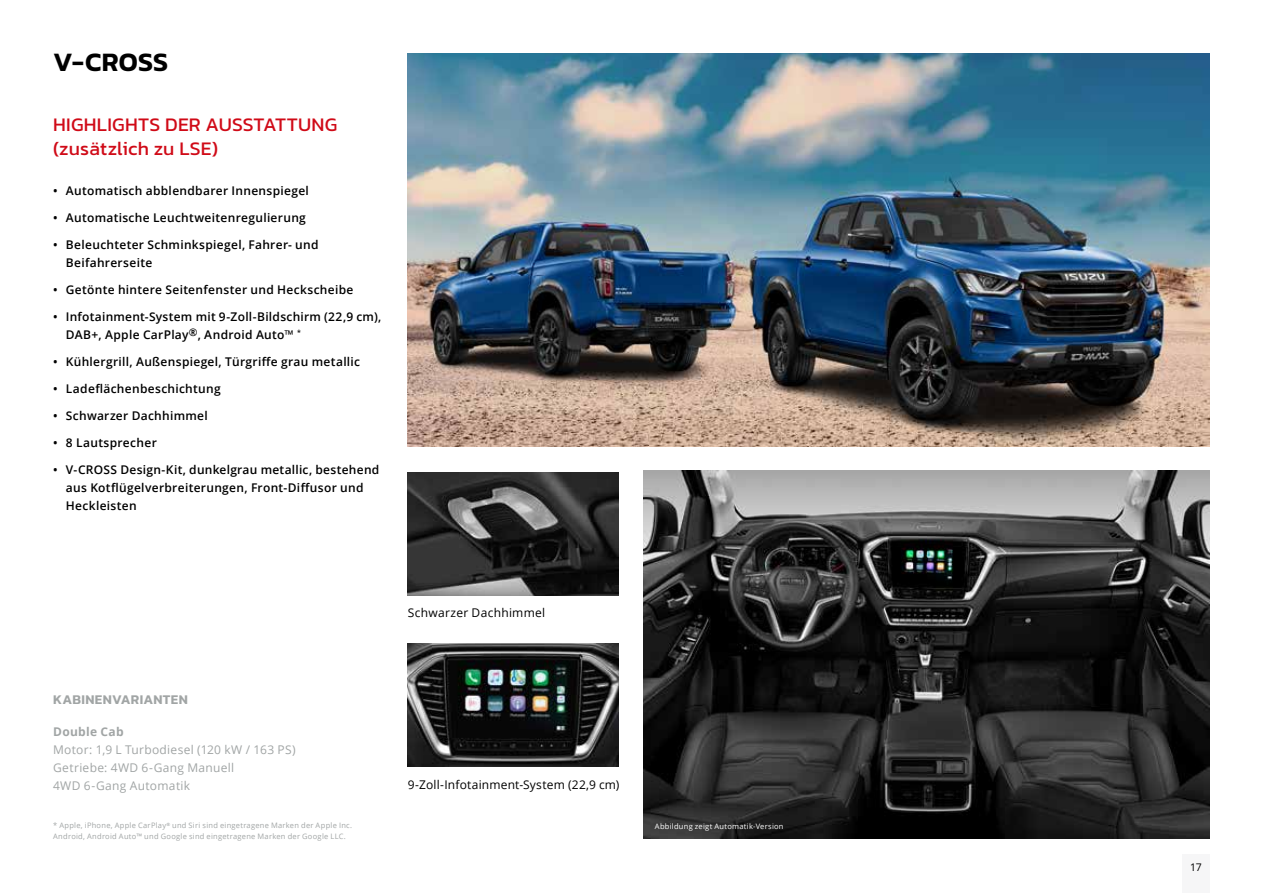
<style>
.page{position:relative;width:1263px;height:893px;background:#fff}
.page>*{position:absolute;margin:0;border:0;box-sizing:border-box;transform-origin:0 0}
.t1{font:600 27px "Kanit";letter-spacing:.005em;color:#000}
.t2{font:19.5px/24px "Kanit";letter-spacing:.01em;color:#d00a17}
.t3{font:600 13.5px "Kanit";letter-spacing:.02em;color:#a1a5a5}
.t4{font:600 12px/18px "Open Sans";letter-spacing:.025em;color:#000}
.t5{font:12px/18px "Open Sans";letter-spacing:.025em;color:#a1a5a5}
.t6{font:12px "Open Sans";letter-spacing:.02em;color:#000}
.t7{font:700 12px "Open Sans";letter-spacing:.025em;color:#a1a5a5}
.t8{font:10.5px "Open Sans";color:#000}
.t9{font:7.5px/10.5px "Open Sans";letter-spacing:.035em;color:#a1a5a5}
.t10{font:7.5px "Open Sans";letter-spacing:.035em;color:#fff}
.s1{font-weight:400}
</style>
<div class="page">
<img style="left:644px;top:471px;width:566px;height:368px">
<img style="left:408px;top:472px;width:211px;height:123px">
<img style="left:408px;top:643px;width:211px;height:124px">
<img style="left:408px;top:53px;width:802px;height:393px">
<div style="left:1182px;top:855px;width:28px;height:38px;background:#f6f6f7"></div>
<h1 class="t1" style="left:53px;top:41px;width:117px">V-CROSS</h1>
<h2 class="t2" style="left:53px;top:112px;width:286px">HIGHLIGHTS DER AUSSTATTUNG (zusätzlich zu LSE)</h2>
<p class="t4" style="left:53px;top:181px;width:257px">• Automatisch abblendbarer Innenspiegel</p>
<p class="t4" style="left:53px;top:208px;width:254px">• Automatische Leuchtweitenregulierung</p>
<p class="t4" style="left:66px;top:235px;width:254px;text-indent:-13px">• Beleuchteter Schminkspiegel, Fahrer- und<br>Beifahrerseite</p>
<p class="t4" style="left:53px;top:280px;width:302px">• Getönte hintere Seitenfenster und Heckscheibe</p>
<p class="t4" style="left:66px;top:307px;width:317px;text-indent:-13px">• Infotainment-System mit 9-Zoll-Bildschirm (22,9 cm),<br>DAB+, Apple CarPlay<sup>®</sup>, Android Auto<span class="s1">™</span> <sup>*</sup></p>
<p class="t4" style="left:53px;top:352px;width:308px">• Kühlergrill, Außenspiegel, Türgriffe grau metallic</p>
<p class="t4" style="left:53px;top:379px;width:169px">• Ladeflächenbeschichtung</p>
<p class="t4" style="left:53px;top:406px;width:156px">• Schwarzer Dachhimmel</p>
<p class="t4" style="left:53px;top:433px;width:105px">• 8 Lautsprecher</p>
<p class="t4" style="left:66px;top:460px;width:315px;text-indent:-13px">• V-CROSS Design-Kit, dunkelgrau metallic, bestehend aus Kotflügelverbreiterungen, Front-Diffusor und<br>Heckleisten</p>
<p class="t3" style="left:53px;top:689px;width:136px">KABINENVARIANTEN</p>
<p class="t7" style="left:53px;top:723px;width:72px">Double Cab</p>
<p class="t5" style="left:53px;top:740px;width:244px">Motor: 1,9 L Turbodiesel (120 kW / 163 PS)<br>Getriebe: 4WD 6-Gang Manuell<br>4WD 6-Gang Automatik</p>
<p class="t6" style="left:408px;top:605px;width:139px">Schwarzer Dachhimmel</p>
<p class="t6" style="left:408px;top:776px;width:213px">9-Zoll-Infotainment-System (22,9 cm)</p>
<p class="t9" style="left:53px;top:820px;width:300px">* Apple, iPhone, Apple CarPlay<sup>®</sup> und Siri sind eingetragene Marken der Apple Inc.<br>Android, Android Auto™ und Google sind eingetragene Marken der Google LLC.</p>
<p class="t10" style="left:655px;top:821px;width:130px">Abbildung zeigt Automatik-Version</p>
<p class="t8" style="left:1190px;top:860px;width:13px">17</p>
</div>
